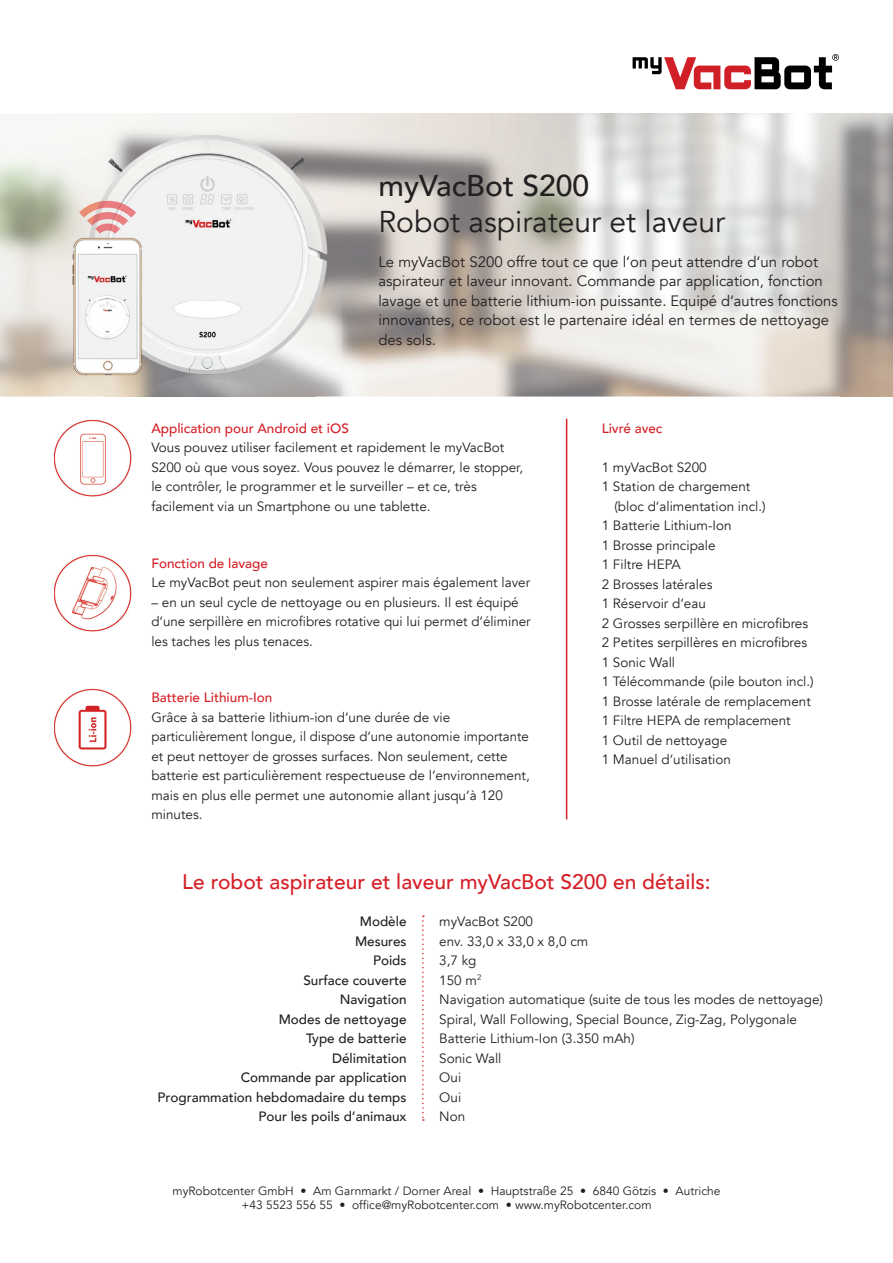
<style>
.page{position:relative;width:893px;height:1263px;background:#fff}
.page>*{position:absolute;margin:0;border:0;box-sizing:border-box;transform-origin:0 0}
.t1{font:30px "Avenir";color:#231f20}
.t2{font:500 30px "Avenir";color:#231f20}
.t3{font:500 21px "Avenir";color:#d51f26}
.t4{font:15px/19.5px "Avenir";color:#231f20}
.t5{font:13.5px/19.5px "Avenir";color:#231f20}
.t6{font:500 13.5px/19.5px "Avenir";color:#231f20;text-align:right}
.t7{font:500 13.5px "Avenir";color:#d51f26}
.t8{font:12px/14.4px "Avenir";color:#231f20;text-align:center}
</style>
<div class="page">
<svg style="left:633px;top:54px;width:206px;height:35px"></svg>
<img style="left:59px;top:113px;width:282px;height:282px">
<img style="left:54px;top:689px;width:77px;height:77px">
<img style="left:54px;top:554px;width:77px;height:78px">
<img style="left:54px;top:419px;width:77px;height:78px">
<hr style="left:566px;top:419px;width:1px;height:400px;background:#d51f26">
<svg style="left:422px;top:915px;width:2px;height:206px"></svg>
<h1 class="t2" style="left:378px;top:159px;width:212px">myVacBot S200</h1>
<h1 class="t1" style="left:378px;top:203px;width:348px">Robot aspirateur et laveur</h1>
<p class="t4" style="left:378px;top:252px;width:461px">Le myVacBot S200 offre tout ce que l‘on peut attendre d‘un robot aspirateur et laveur innovant. Commande par application, fonction lavage et une batterie lithium-ion puissante. Equipé d‘autres fonctions innovantes, ce robot est le partenaire idéal en termes de nettoyage des sols.</p>
<p class="t7" style="left:151px;top:416px;width:199px">Application pour Android et iOS</p>
<p class="t5" style="left:151px;top:438px;width:373px">Vous pouvez utiliser facilement et rapidement le myVacBot S200 où que vous soyez. Vous pouvez le démarrer, le stopper, le contrôler, le programmer et le surveiller – et ce, très facilement via un Smartphone ou une tablette.</p>
<p class="t7" style="left:151px;top:551px;width:118px">Fonction de lavage</p>
<p class="t5" style="left:151px;top:573px;width:380px">Le myVacBot peut non seulement aspirer mais également laver</p>
<p class="t5" style="left:151px;top:593px;width:381px">– en un seul cycle de nettoyage ou en plusieurs. Il est équipé d‘une serpillère en microfibres rotative qui lui permet d‘éliminer les taches les plus tenaces.</p>
<p class="t7" style="left:151px;top:686px;width:123px">Batterie Lithium-Ion</p>
<p class="t5" style="left:151px;top:707px;width:380px">Grâce à sa batterie lithium-ion d‘une durée de vie particulièrement longue, il dispose d‘une autonomie importante et peut nettoyer de grosses surfaces. Non seulement, cette batterie est particulièrement respectueuse de l‘environnement, mais en plus elle permet une autonomie allant jusqu‘à 120 minutes.</p>
<p class="t7" style="left:602px;top:416px;width:62px">Livré avec</p>
<p class="t5" style="left:602px;top:458px;width:107px">1 myVacBot S200</p>
<p class="t5" style="left:602px;top:477px;width:150px">1 Station de chargement</p>
<p class="t5" style="left:614px;top:497px;width:153px">(bloc d‘alimentation incl.)</p>
<p class="t5" style="left:602px;top:516px;width:132px">1 Batterie Lithium-Ion</p>
<p class="t5" style="left:602px;top:536px;width:115px">1 Brosse principale</p>
<p class="t5" style="left:602px;top:555px;width:80px">1 Filtre HEPA</p>
<p class="t5" style="left:602px;top:575px;width:112px">2 Brosses latérales</p>
<p class="t5" style="left:602px;top:594px;width:106px">1 Réservoir d‘eau</p>
<p class="t5" style="left:602px;top:614px;width:208px">2 Grosses serpillère en microfibres</p>
<p class="t5" style="left:602px;top:633px;width:207px">2 Petites serpillères en microfibres</p>
<p class="t5" style="left:602px;top:653px;width:75px">1 Sonic Wall</p>
<p class="t5" style="left:602px;top:672px;width:214px">1 Télécommande (pile bouton incl.)</p>
<p class="t5" style="left:602px;top:692px;width:211px">1 Brosse latérale de remplacement</p>
<p class="t5" style="left:602px;top:711px;width:190px">1 Filtre HEPA de remplacement</p>
<p class="t5" style="left:602px;top:731px;width:127px">1 Outil de nettoyage</p>
<p class="t5" style="left:602px;top:750px;width:131px">1 Manuel d‘utilisation</p>
<h2 class="t3" style="left:182px;top:864px;width:530px">Le robot aspirateur et laveur myVacBot S200 en détails:</h2>
<p class="t6" style="left:158px;top:911px;width:250px">Modèle<br>Mesures<br>Poids<br>Surface couverte<br>Navigation<br>Modes de nettoyage<br>Type de batterie<br>Délimitation<br>Commande par application<br>Programmation hebdomadaire du temps<br>Pour les poils d‘animaux</p>
<p class="t5" style="left:439px;top:912px;width:385px">myVacBot S200<br>env. 33,0 x 33,0 x 8,0 cm<br>3,7 kg<br>150 m<sup>2<br></sup>Navigation automatique (suite de tous les modes de nettoyage)<br>Spiral, Wall Following, Special Bounce, Zig-Zag, Polygonale<br>Batterie Lithium-Ion (3.350 mAh)<br>Sonic Wall<br>Oui<br>Oui<br>Non</p>
<p class="t8" style="left:172px;top:1183px;width:550px">myRobotcenter GmbH • Am Garnmarkt / Dorner Areal • Hauptstraße 25 • 6840 Götzis • Autriche +43 5523 556 55 • office@myRobotcenter.com • www.myRobotcenter.com</p>
</div>
